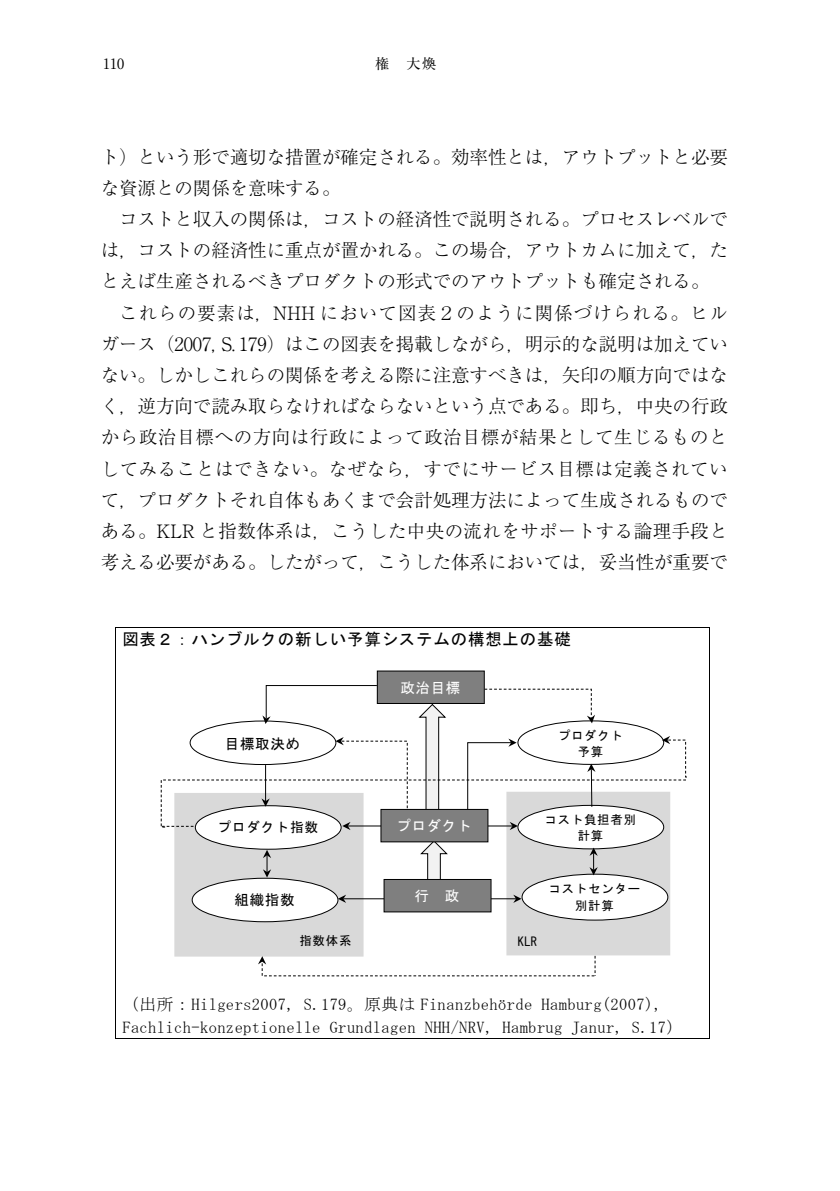
<style>
.page{position:relative;width:840px;height:1191px;background:#fff}
.page>*{position:absolute;margin:0;border:0;box-sizing:border-box;transform-origin:0 0}
.t1{font:300 18.4px/31.2px "Ryumin Pro";color:#000;text-align:justify}
.t2{font:16.4px/22.8px "MS Mincho";letter-spacing:.02em;color:#000}
.t3{font:16.4px "MS Gothic";letter-spacing:.05em;color:#000}
.t4{font:14.6px "MS Gothic";letter-spacing:.045em;color:#fff}
.t5{font:14.6px "MS Gothic";letter-spacing:.045em;color:#000}
.t6{font:14.2px "Ryumin Pro";color:#000}
.t7{font:13.6px "MS Gothic";letter-spacing:.06em;color:#000}
.t8{font:12.4px/16.2px "MS Gothic";letter-spacing:.065em;color:#000;text-align:center}
</style>
<div class="page">
<hr style="left:115px;top:627px;width:593px;height:1px;background:#000">
<hr style="left:115px;top:627px;width:1px;height:411px;background:#000">
<hr style="left:115px;top:1038px;width:593px;height:1px;background:#000">
<hr style="left:708px;top:627px;width:1px;height:411px;background:#000">
<div style="left:507px;top:792px;width:162px;height:162px;background:#d9d9d9"></div>
<div style="left:506px;top:791px;width:164px;height:164px;border:1px solid #d9d9d9"></div>
<div style="left:175px;top:793px;width:187px;height:163px;background:#d9d9d9"></div>
<div style="left:174px;top:793px;width:189px;height:163px;border:1px solid #d9d9d9"></div>
<div style="left:377px;top:671px;width:107px;height:32px;background:#7f7f7f"></div>
<div style="left:377px;top:670px;width:107px;height:34px;border:1px solid #000"></div>
<svg style="left:420px;top:842px;width:27px;height:37px"></svg>
<div style="left:195px;top:805px;width:146px;height:44px;background:#fff;border-radius:50%"></div>
<div style="left:192px;top:878px;width:146px;height:43px;background:#fff;border-radius:50%"></div>
<div style="left:192px;top:878px;width:146px;height:44px;border:1px solid #000;border-radius:50%"></div>
<div style="left:517px;top:805px;width:146px;height:44px;background:#fff;border-radius:50%"></div>
<div style="left:521px;top:874px;width:146px;height:46px;background:#fff;border-radius:50%"></div>
<div style="left:521px;top:874px;width:146px;height:46px;border:1px solid #000;border-radius:50%"></div>
<svg style="left:258px;top:955px;width:337px;height:21px"></svg>
<svg style="left:263px;top:850px;width:8px;height:27px"></svg>
<svg style="left:589px;top:847px;width:8px;height:28px"></svg>
<hr style="left:343px;top:898px;width:172px;height:1px;background:#000">
<svg style="left:513px;top:894px;width:8px;height:9px"></svg>
<svg style="left:338px;top:894px;width:8px;height:9px"></svg>
<div style="left:384px;top:879px;width:106px;height:33px;background:#7f7f7f"></div>
<div style="left:383px;top:879px;width:108px;height:33px;border:1px solid #000"></div>
<div style="left:381px;top:809px;width:106px;height:33px;background:#7f7f7f"></div>
<div style="left:380px;top:809px;width:108px;height:33px;border:1px solid #000"></div>
<svg style="left:160px;top:685px;width:527px;height:145px"></svg>
<p class="t6" style="left:103px;top:53px;width:23px">110</p>
<p class="t6" style="left:375px;top:53px;width:62px">権　大煥</p>
<p class="t1" style="left:101px;top:140px;width:628px">ト）という形で適切な措置が確定される。効率性とは，アウトプットと必要な資源との関係を意味する。</p>
<p class="t1" style="left:101px;top:202px;width:628px;text-indent:18px">コストと収入の関係は，コストの経済性で説明される。プロセスレベルでは，コストの経済性に重点が置かれる。この場合，アウトカムに加えて，たとえば生産されるべきプロダクトの形式でのアウトプットも確定される。</p>
<p class="t1" style="left:101px;top:296px;width:628px;text-indent:18px">これらの要素は，NHH において図表２のように関係づけられる。ヒルガース（2007, S. 179）はこの図表を掲載しながら，明示的な説明は加えていない。しかしこれらの関係を考える際に注意すべきは，矢印の順方向ではなく，逆方向で読み取らなければならないという点である。即ち，中央の行政から政治目標への方向は行政によって政治目標が結果として生じるものとしてみることはできない。なぜなら，すでにサービス目標は定義されていて，プロダクトそれ自体もあくまで会計処理方法によって生成されるものである。KLR と指数体系は，こうした中央の流れをサポートする論理手段と考える必要がある。したがって，こうした体系においては，妥当性が重要で</p>
<p class="t3" style="left:122px;top:631px;width:449px">図表２：ハンブルクの新しい予算システムの構想上の基礎</p>
<p class="t4" style="left:400px;top:680px;width:62px">政治目標</p>
<p class="t5" style="left:225px;top:736px;width:77px">目標取決め</p>
<p class="t8" style="left:557px;top:727px;width:66px">プロダクト予算</p>
<p class="t7" style="left:217px;top:820px;width:102px">プロダクト指数</p>
<p class="t4" style="left:396px;top:819px;width:77px">プロダクト</p>
<p class="t8" style="left:544px;top:812px;width:93px">コスト負担者別計算</p>
<p class="t5" style="left:234px;top:892px;width:62px">組織指数</p>
<p class="t4" style="left:414px;top:889px;width:46px">行 政</p>
<p class="t8" style="left:299px;top:932px;width:53px">指数体系</p>
<p class="t8" style="left:517px;top:933px;width:21px">KLR</p>
<p class="t8" style="left:548px;top:881px;width:93px">コストセンター別計算</p>
<p class="t2" style="left:122px;top:992px;width:562px">（出所：Hilgers2007, S.179。原典は Finanzbehörde Hamburg(2007),<br>Fachlich-konzeptionelle Grundlagen NHH/NRV, Hambrug Janur, S.17）</p>
</div>
